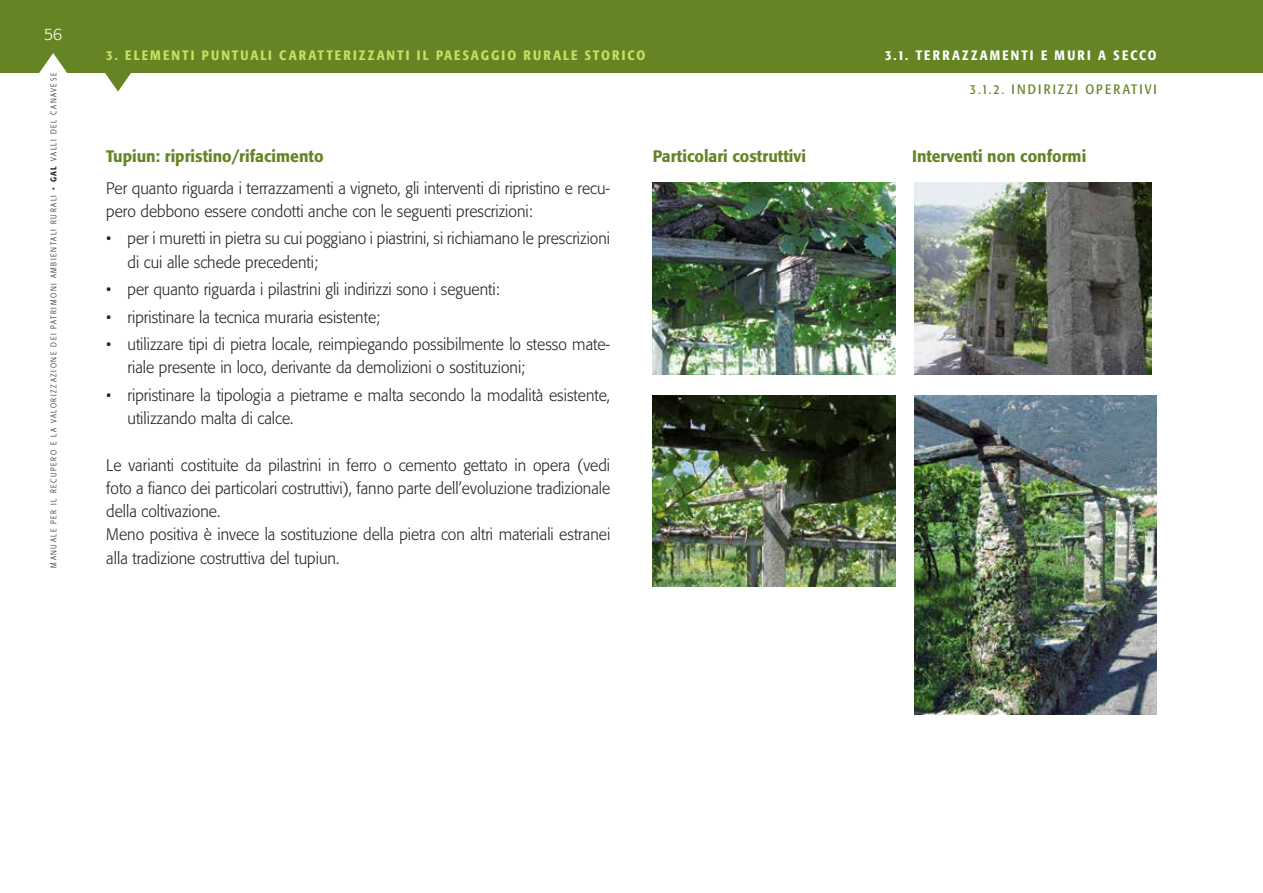
<style>
.page{position:relative;width:1263px;height:893px;background:#fff}
.page>*{position:absolute;margin:0;border:0;box-sizing:border-box;transform-origin:0 0}
.t1{font:300 16.5px/23.2px "Formata";color:#202724;scale:.95 1}
.t2{font:500 16.5px "Formata";color:#658525;scale:.95 1}
.t3{font:300 16.5px "Formata";color:#fff}
.t4{font:500 condensed 13.5px "Formata";letter-spacing:.14em;color:#c7df63}
.t5{font:500 condensed 13.5px "Formata";letter-spacing:.17em;color:#fff}
.t6{font:condensed 13.5px "Formata";letter-spacing:.15em;color:#658525}
.t7{font:300 condensed 8.25px "Formata";letter-spacing:.19em;color:#202724}
.s1{font-weight:500}
</style>
<div class="page">
<div style="left:0;top:0;width:1263px;height:72px;background:#658525"></div>
<svg style="left:38px;top:53px;width:31px;height:20px"></svg>
<svg style="left:102px;top:72px;width:31px;height:20px"></svg>
<img style="left:653px;top:183px;width:242px;height:191px">
<img style="left:653px;top:395px;width:242px;height:192px">
<img style="left:914px;top:183px;width:237px;height:191px">
<img style="left:914px;top:395px;width:243px;height:319px">
<p class="t3" style="left:44px;top:25px;width:20px">56</p>
<p class="t7" style="left:49px;top:568px;width:496px;rotate:-90deg">Manuale per il recupero e la valorizzazione dei patrimoni am bientali rurali • <span class="s1">GAL</span> Valli del Canavese</p>
<p class="t4" style="left:106px;top:47px;width:540px">3. ELEMENTI PUNTUALI CARATTERIZZANTI IL PAESAGGIO RURALE STORICO</p>
<p class="t5" style="left:885px;top:47px;width:273px">3.1. TERRAZZAMENTI E MURI A SECCO</p>
<p class="t6" style="left:970px;top:81px;width:188px">3.1.2. INDIRIZZI OPERATIVI</p>
<p class="t2" style="left:106px;top:146px;width:230px">Tupiun: ripristino/rifacimento</p>
<p class="t2" style="left:653px;top:146px;width:163px">Particolari costruttivi</p>
<p class="t2" style="left:912px;top:146px;width:185px">Interventi non conformi</p>
<p class="t1" style="left:106px;top:176px;width:532px">Per quanto riguarda i terrazzamenti a vigneto, gli interventi di ripristino e recu&shy;pero debbono essere condotti anche con le seguenti prescrizioni:</p>
<p class="t1" style="left:128px;top:227px;width:510px;text-indent:-21px">• per i muretti in pietra su cui poggiano i piastrini, si richiamano le prescrizioni di cui alle schede precedenti;</p>
<p class="t1" style="left:106px;top:278px;width:416px">• per quanto riguarda i pilastrini gli indirizzi sono i seguenti:</p>
<p class="t1" style="left:106px;top:305px;width:290px">• ripristinare la tecnica muraria esistente;</p>
<p class="t1" style="left:128px;top:333px;width:509px;text-indent:-21px">• utilizzare tipi di pietra locale, reimpiegando possibilmente lo stesso mate&shy;riale presente in loco, derivante da demolizioni o sostituzioni;</p>
<p class="t1" style="left:128px;top:384px;width:510px;text-indent:-21px">• ripristinare la tipologia a pietrame e malta secondo la modalità esistente, utilizzando malta di calce.</p>
<p class="t1" style="left:106px;top:453px;width:532px">Le varianti costituite da pilastrini in ferro o cemento gettato in opera (vedi foto a fianco dei particolari costruttivi), fanno parte dell’evoluzione tradizionale della coltivazione.<br>Meno positiva è invece la sostituzione della pietra con altri materiali estranei alla tradizione costruttiva del tupiun.</p>
</div>
